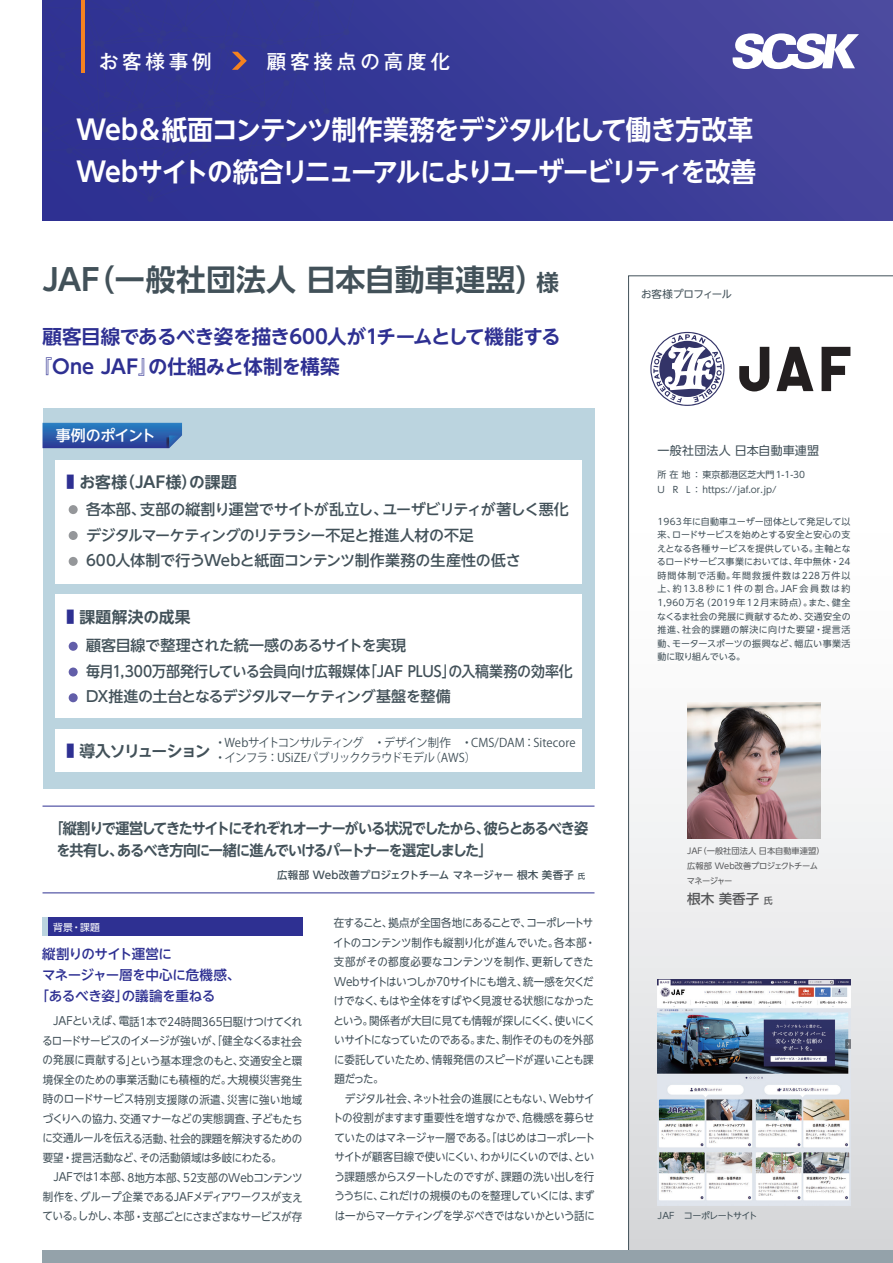
<style>
.page{position:relative;width:893px;height:1263px;background:#fff}
.page>*{position:absolute;margin:0;border:0;box-sizing:border-box;transform-origin:0 0}
.t1{font:700 30px "UD Shin Go NT Pr 6 N De";color:#425159}
.t2{font:700 27px/42px "UD Shin Go NT Pr 6 N De";letter-spacing:-.045em;color:#fff;scale:.95 1}
.t3{font:700 19.5px/30px "UD Shin Go NT Pr 6 N De";letter-spacing:-.03em;color:#2e3092}
.t4{font:500 19.5px "Gothic MB101 Pr 6 N";letter-spacing:.2em;color:#fff}
.t5{font:700 15.75px "UD Shin Go NT Pr 6 N De";letter-spacing:-.005em;color:#425159}
.t6{font:700 15.75px "UD Shin Go NT Pr 6 N De";letter-spacing:-.09em;color:#425159}
.t7{font:700 15.75px "UD Shin Go NT Pr 6 N De";letter-spacing:.015em;color:#425159}
.t8{font:500 15px/25.5px "UD Shin Go NT Pr 6 N";letter-spacing:-.025em;color:#425159}
.t9{font:700 15px/22.5px "UD Shin Go NT Pr 6 N De";letter-spacing:-.08em;color:#425159;scale:.94 1}
.t10{font:500 15px "UD Shin Go NT Pr 6 N";letter-spacing:-.05em;color:#fff}
.t11{font:500 13.5px "UD Shin Go NT Pr 6 N";letter-spacing:-.025em;color:#2e3092}
.t12{font:500 13.5px "UD Shin Go NT Pr 6 N";letter-spacing:-.05em;color:#2e3092}
.t13{font:500 13.5px "UD Shin Go NT Pr 6 N";color:#57585a}
.t14{font:12px/15px "Koz Go Pr 6 N";letter-spacing:-.025em;color:#425159;scale:.96 1}
.t15{font:12px "UD Shin Go NT Pr 6 N";letter-spacing:.01em;color:#425159}
.t16{font:11.25px/19.5px "UD Shin Go NT Pr 6 N";letter-spacing:-.03em;color:#425159;scale:.93 1}
.t17{font:500 10.5px "UD Shin Go NT Pr 6 N";letter-spacing:-.015em;color:#425159}
.t18{font:10.5px "UD Shin Go NT Pr 6 N";letter-spacing:-.025em;color:#425159}
.t19{font:9.75px "UD Shin Go NT Pr 6 N";color:#fff}
.t20{font:9px/13.5px "UD Shin Go NT Pr 6 N";color:#425159}
.t21{font:9px "UD Shin Go NT Pr 6 N";letter-spacing:-.06em;color:#425159}
.t22{font:8.25px/15px "UD Shin Go NT Pr 6 N";letter-spacing:-.015em;color:#57585a}
.s1{font-size:22.5px}
.s2{font-size:16.5px;color:#2e3092}
.s3{font-size:7.5px}
.s4{font-size:9px}
</style>
<div class="page">
<div style="left:43px;top:408px;width:551px;height:380px;background:#bbd4df"></div>
<div style="left:55px;top:730px;width:526px;height:42px;background:#fff"></div>
<hr style="left:43px;top:806px;width:551px;height:1px;background:#2e3092">
<hr style="left:43px;top:892px;width:551px;height:1px;background:#2e3092">
<div style="left:55px;top:460px;width:526px;height:123px;background:#fff"></div>
<div style="left:69px;top:505px;width:9px;height:9px;background:#95979a;border-radius:50%"></div>
<div style="left:69px;top:531px;width:9px;height:9px;background:#95979a;border-radius:50%"></div>
<div style="left:69px;top:557px;width:9px;height:9px;background:#95979a;border-radius:50%"></div>
<div style="left:55px;top:595px;width:526px;height:123px;background:#fff"></div>
<div style="left:69px;top:642px;width:9px;height:9px;background:#625ea9;border-radius:50%"></div>
<div style="left:69px;top:667px;width:9px;height:9px;background:#625ea9;border-radius:50%"></div>
<div style="left:69px;top:693px;width:9px;height:9px;background:#625ea9;border-radius:50%"></div>
<svg style="left:43px;top:423px;width:139px;height:25px;background:#2d60ac"></svg>
<div style="left:42px;top:917px;width:261px;height:18px;background:#2e3092"></div>
<div style="left:42px;top:917px;width:6px;height:18px;background:#bbd4df"></div>
<div style="left:43px;top:0;width:850px;height:220px;background:linear-gradient(to right,#292d90,#47469d)"></div>
<svg style="left:628px;top:275px;width:265px;height:975px"></svg>
<svg style="left:731px;top:33px;width:128px;height:36px"></svg>
<div style="left:43px;top:1250px;width:850px;height:13px;background:#94a2aa"></div>
<div style="left:43px;top:0;width:316px;height:202px;background:#313493"></div>
<svg style="left:739px;top:347px;width:31px;height:44px"></svg>
<svg style="left:822px;top:347px;width:28px;height:44px"></svg>
<svg style="left:776px;top:347px;width:37px;height:44px"></svg>
<svg style="left:650px;top:332px;width:74px;height:74px"></svg>
<h3 class="t4" style="left:99px;top:45px;width:114px">お客様事例</h3>
<h3 class="t4" style="left:267px;top:45px;width:185px">顧客接点の高度化</h3>
<h2 class="t2" style="left:77px;top:108px;width:717px">Web＆紙面コンテンツ制作業務をデジタル化して働き方改革<br>Webサイトの統合リニューアルによりユーザービリティを改善</h2>
<h1 class="t1" style="left:43px;top:255px;width:518px">JAF（一般社団法人 日本自動車連盟）<span class="s1">様</span></h1>
<h3 class="t3" style="left:33px;top:321px;width:529px;text-indent:10px">顧客目線であるべき姿を描き600人が1チームとして機能する『One JAF』の仕組みと体制を構築</h3>
<h3 class="t10" style="left:56px;top:423px;width:102px">事例のポイント</h3>
<h3 class="t5" style="left:66px;top:469px;width:172px"><span class="s2">■</span> お客様（JAF様）の課題</h3>
<h3 class="t8" style="left:86px;top:496px;width:484px">各本部、支部の縦割り運営でサイトが乱立し、ユーザビリティが著しく悪化デジタルマーケティングのリテラシー不足と推進人材の不足<br>600人体制で行うWebと紙面コンテンツ制作業務の生産性の低さ</h3>
<h3 class="t7" style="left:66px;top:604px;width:126px"><span class="s2">■</span> 課題解決の成果</h3>
<h3 class="t8" style="left:86px;top:632px;width:488px">顧客目線で整理された統一感のあるサイトを実現　<br>毎月1,300万部発行している会員向け広報媒体「JAF PLUS」の入稿業務の効率化<br>DX推進の土台となるデジタルマーケティング基盤を整備</h3>
<h3 class="t6" style="left:66px;top:738px;width:146px"><span class="s2">■</span> 導入ソリューション</h3>
<p class="t14" style="left:215px;top:735px;width:378px">・Webサイトコンサルティング　・デザイン制作　・CMS/DAM：Sitecore・インフラ：USiZEパブリッククラウドモデル（AWS）</p>
<h3 class="t9" style="left:57px;top:816px;width:567px;text-indent:-7px">「縦割りで運営してきたサイトにそれぞれオーナーがいる状況でしたから、彼らとあるべき姿を共有し、あるべき方向に一緒に進んでいけるパートナーを選定しました」</h3>
<p class="t17" style="left:277px;top:866px;width:310px">広報部 Web改善プロジェクトチーム マネージャー 根木 美香子<span class="s3">氏</span></p>
<p class="t19" style="left:53px;top:919px;width:48px">背景・課題</p>
<p class="t12" style="left:42px;top:943px;width:131px">縦割りのサイト運営に</p>
<p class="t11" style="left:42px;top:964px;width:200px">マネージャー層を中心に危機感、</p>
<p class="t11" style="left:35px;top:985px;width:181px">「あるべき姿」の議論を重ねる</p>
<p class="t16" style="left:42px;top:1011px;width:282px">　JAFといえば、電話1本で24時間365日駆けつけてくれるロードサービスのイメージが強いが、「健全なくるま社会の発展に貢献する」という基本理念のもと、交通安全と環境保全のための事業活動にも積極的だ。大規模災害発生時のロードサービス特別支援隊の派遣、災害に強い地域づくりへの協力、交通マナーなどの実態調査、子どもたちに交通ルールを伝える活動、社会的課題を解決するための要望・提言活動など、その活動領域は多岐にわたる。　JAFでは1本部、8地方本部、52支部のWebコンテンツ制作を、グループ企業であるJAFメディアワークスが支えている。しかし、本部・支部ごとにさまざまなサービスが存</p>
<p class="t16" style="left:333px;top:913px;width:284px">在すること、拠点が全国各地にあることで、コーポレートサイトのコンテンツ制作も縦割り化が進んでいた。各本部・支部がその都度必要なコンテンツを制作、更新してきた<br>Webサイトはいつしか70サイトにも増え、統一感を欠くだけでなく、もはや全体をすばやく見渡せる状態になかったという。関係者が大目に見ても情報が探しにくく、使いにくいサイトになっていたのである。また、制作そのものを外部に委託していたため、情報発信のスピードが遅いことも課題だった。<br>　デジタル社会、ネット社会の進展にともない、Webサイトの役割がますます重要性を増すなかで、危機感を募らせていたのはマネージャー層である。「はじめはコーポレートサイトが顧客目線で使いにくい、わかりにくいのでは、という課題感からスタートしたのですが、課題の洗い出しを行ううちに、これだけの規模のものを整理していくには、まずは一からマーケティングを学ぶべきではないかという話に</p>
<p class="t18" style="left:641px;top:285px;width:92px">お客様プロフィール</p>
<p class="t15" style="left:657px;top:441px;width:163px">一般社団法人 日本自動車連盟</p>
<p class="t20" style="left:657px;top:468px;width:149px;line-height:14.1px">所在地：東京都港区芝大門1-1-30<br>U R L ：https://jaf.or.jp/</p>
<p class="t20" style="left:657px;top:514px;width:195px;text-align:justify">1963 年に自動車ユーザー団体として発足して以来、ロードサービスを始めとする安全と安心の支えとなる各種サービスを提供している。主軸となるロードサービス事業においては、年中無休・24時間体制で活動。年間救援件数は228万件以上、約13.8秒に1件の割合。JAF会員数は約1,960万名（2019年12月末時点）。また、健全なくるま社会の発展に貢献するため、交通安全の推進、社会的課題の解決に向けた要望・提言活動、モータースポーツの振興など、幅広い事業活動に取り組んでいる。</p>
<p class="t22" style="left:687px;top:843px;width:139px">JAF（一般社団法人 日本自動車連盟）広報部 Web改善プロジェクトチームマネージャー</p>
<p class="t13" style="left:687px;top:888px;width:87px">根木 美香子 <span class="s4">氏</span></p>
<p class="t21" style="left:657px;top:1208px;width:102px">JAF　コーポレートサイト</p>
</div>
